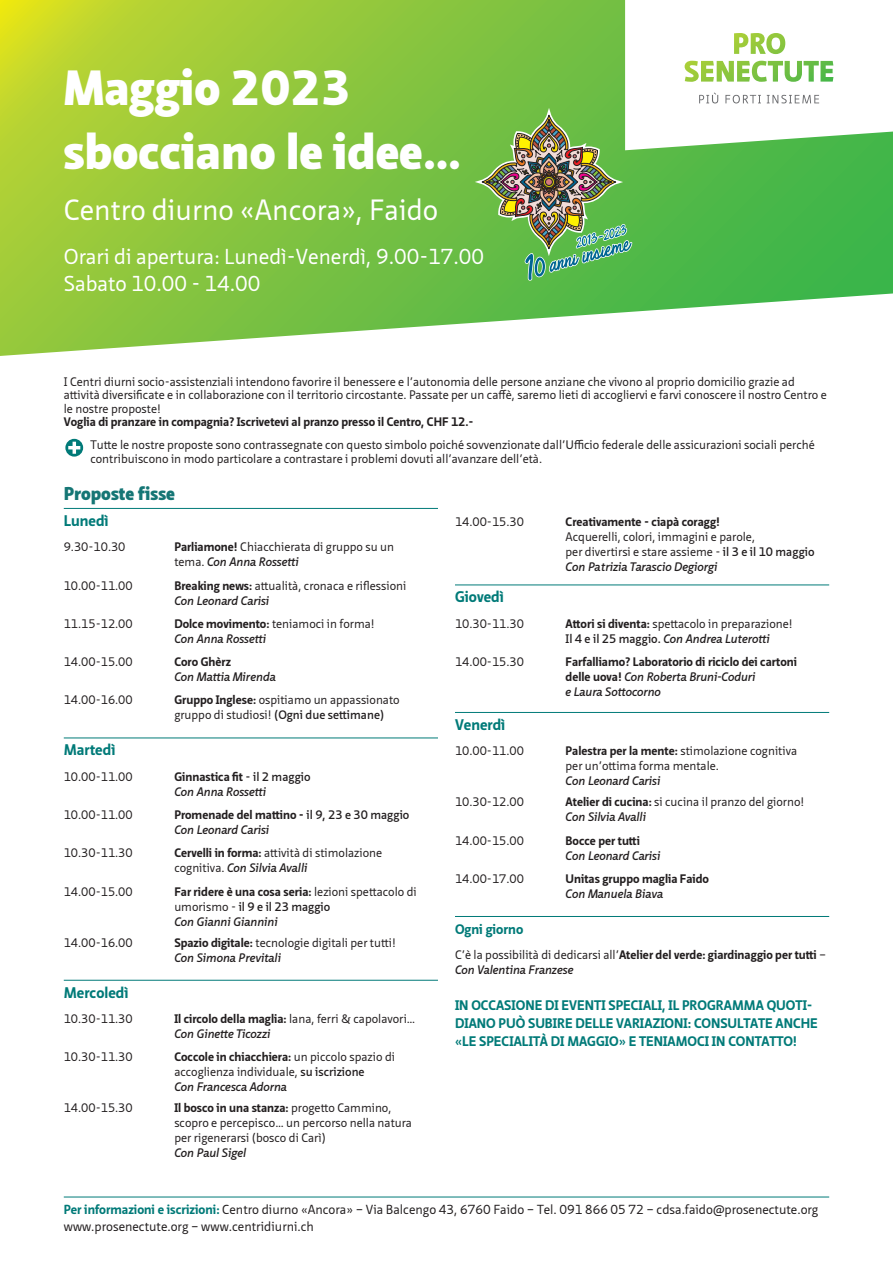
<style>
.page{position:relative;width:893px;height:1263px;background:#fff}
.page>*{position:absolute;margin:0;border:0;box-sizing:border-box;transform-origin:0 0}
.t1{font:900 48px/63.8px "Neue Sans Pro";color:#fff}
.t2{font:28.5px "Neue Sans Pro";color:#fff}
.t3{font:21px/27px "Neue Sans Pro";color:#fff}
.t4{font:900 18px "Neue Sans Pro";color:#157675}
.t5{font:700 15px "Neue Sans Pro";color:#007a78}
.t6{font:700 13.5px/18px "Neue Sans Pro";color:#007a78}
.t7{font:12.75px/16.5px "Neue Sans Pro";color:#231f20}
.t8{font:12px/15px "Neue Sans Pro";color:#231f20}
.t9{font:700 12px/15px "Neue Sans Pro";color:#231f20}
.t10{font:italic 600 12px/15px "Neue Sans Pro";color:#231f20}
.s1{font-weight:700}
.s2{font-weight:600;font-style:italic}
.s3{font-weight:600}
.s4{font-weight:700;font-style:normal}
.s5{font-style:normal}
.s6{font-weight:400}
.s7{font-weight:700;color:#007a78}
</style>
<div class="page">
<svg style="left:0;top:0;width:893px;height:356px;background:#9dce57"></svg>
<hr style="left:64px;top:508px;width:374px;height:1px;background:#007a78">
<hr style="left:64px;top:737px;width:374px;height:1px;background:#007a78">
<hr style="left:64px;top:980px;width:374px;height:1px;background:#007a78">
<hr style="left:455px;top:584px;width:374px;height:1px;background:#007a78">
<hr style="left:455px;top:712px;width:374px;height:1px;background:#007a78">
<hr style="left:455px;top:916px;width:374px;height:1px;background:#007a78">
<hr style="left:64px;top:1196px;width:765px;height:1px;background:#007a78">
<svg style="left:65px;top:439px;width:18px;height:18px"></svg>
<svg style="left:68px;top:442px;width:12px;height:12px"></svg>
<svg style="left:475px;top:0;width:418px;height:281px"></svg>
<h1 class="t1" style="left:64px;top:55px;width:400px">Maggio 2023 sbocciano le idee…</h1>
<h2 class="t2" style="left:64px;top:191px;width:376px">Centro diurno «Ancora», Faido</h2>
<h3 class="t3" style="left:64px;top:243px;width:422px">Orari di apertura: Lunedì-Venerdì, 9.00-17.00<br>Sabato 10.00 - 14.00</h3>
<p class="t8" style="left:64px;top:374px;width:765px;line-height:13.5px">I Centri diurni socio-assistenziali intendono favorire il benessere e l’autonomia delle persone anziane che vivono al proprio domicilio grazie ad attività diversificate e in collaborazione con il territorio circostante. Passate per un caffè, saremo lieti di accogliervi e farvi conoscere il nostro Centro e le nostre proposte!</p>
<p class="t9" style="left:64px;top:414px;width:411px">Voglia di pranzare in compagnia? Iscrivetevi al pranzo presso il Centro, CHF 12.-</p>
<p class="t8" style="left:90px;top:438px;width:726px;line-height:13.5px">Tutte le nostre proposte sono contrassegnate con questo simbolo poiché sovvenzionate dall’Ufficio federale delle assicurazioni sociali perché contribuiscono in modo particolare a contrastare i problemi dovuti all’avanzare dell’età.</p>
<h3 class="t4" style="left:64px;top:482px;width:113px">Proposte fisse</h3>
<p class="t5" style="left:64px;top:511px;width:46px">Lunedì</p>
<p class="t8" style="left:64px;top:539px;width:63px">9.30-10.30</p>
<p class="t8" style="left:174px;top:539px;width:221px"><span class="s1">Parliamone!</span> Chiacchierata di gruppo su un tema. <span class="s2">Con Anna Rossetti</span></p>
<p class="t8" style="left:64px;top:578px;width:70px">10.00-11.00</p>
<p class="t8" style="left:174px;top:578px;width:234px"><span class="s1">Breaking news:</span> attualità, cronaca e riflessioni<br><span class="s2">Con Leonard Carisi</span></p>
<p class="t8" style="left:64px;top:616px;width:70px">11.15-12.00</p>
<p class="t8" style="left:174px;top:616px;width:202px"><span class="s1">Dolce movimento:</span> teniamoci in forma!<br><span class="s2">Con Anna Rossetti</span></p>
<p class="t8" style="left:64px;top:654px;width:70px">14.00-15.00</p>
<p class="t9" style="left:174px;top:654px;width:58px">Coro Ghèrz</p>
<p class="t10" style="left:174px;top:669px;width:103px">Con Mattia Mirenda</p>
<p class="t8" style="left:64px;top:692px;width:70px">14.00-16.00</p>
<p class="t8" style="left:174px;top:692px;width:227px"><span class="s1">Gruppo Inglese:</span> ospitiamo un appassionato gruppo di studiosi! <span class="s3">(Ogni due settimane)</span></p>
<p class="t5" style="left:64px;top:740px;width:53px">Martedì</p>
<p class="t8" style="left:64px;top:769px;width:70px">10.00-11.00</p>
<p class="t10" style="left:174px;top:769px;width:138px"><span class="s4">Ginnastica fit</span> <span class="s5">- il 2 maggio<br></span>Con Anna Rossetti</p>
<p class="t8" style="left:64px;top:807px;width:70px">10.00-11.00</p>
<p class="t9" style="left:174px;top:807px;width:237px">Promenade del mattino - <span class="s3">il 9, 23 e 30 maggio<br></span><span class="s2">Con Leonard Carisi</span></p>
<p class="t8" style="left:64px;top:845px;width:70px">10.30-11.30</p>
<p class="t8" style="left:174px;top:845px;width:209px"><span class="s1">Cervelli in forma:</span> attività di stimolazione cognitiva. <span class="s2">Con Silvia Avalli</span></p>
<p class="t8" style="left:64px;top:884px;width:70px">14.00-15.00</p>
<p class="t8" style="left:174px;top:884px;width:244px"><span class="s1">Far ridere è una cosa seria:</span> lezioni spettacolo di umorismo - <span class="s3">il 9 e il 23 maggio<br></span><span class="s2">Con Gianni Giannini</span></p>
<p class="t8" style="left:64px;top:935px;width:70px">14.00-16.00</p>
<p class="t8" style="left:174px;top:935px;width:223px"><span class="s1">Spazio digitale:</span> tecnologie digitali per tutti!<br><span class="s2">Con Simona Previtali</span></p>
<p class="t5" style="left:64px;top:982px;width:66px">Mercoledì</p>
<p class="t8" style="left:64px;top:1011px;width:70px">10.30-11.30</p>
<p class="t8" style="left:174px;top:1011px;width:242px"><span class="s1">Il circolo della maglia:</span> lana, ferri &amp; capolavori…<br><span class="s2">Con Ginette Ticozzi</span></p>
<p class="t8" style="left:64px;top:1049px;width:70px">10.30-11.30</p>
<p class="t8" style="left:174px;top:1049px;width:222px"><span class="s1">Coccole in chiacchiera:</span> un piccolo spazio di accoglienza individuale, <span class="s3">su iscrizione<br></span><span class="s2">Con Francesca Adorna</span></p>
<p class="t8" style="left:64px;top:1100px;width:70px">14.00-15.30</p>
<p class="t8" style="left:174px;top:1100px;width:239px"><span class="s1">Il bosco in una stanza:</span> progetto Cammino, scopro e percepisco… un percorso nella natura per rigenerarsi (bosco di Carì)</p>
<p class="t10" style="left:174px;top:1145px;width:73px">Con Paul Sigel</p>
<p class="t8" style="left:455px;top:514px;width:70px">14.00-15.30</p>
<p class="t9" style="left:566px;top:514px;width:156px">Creativamente - ciapà coragg!</p>
<p class="t8" style="left:566px;top:529px;width:250px">Acquerelli, colori, immagini e parole,<br>per divertirsi e stare assieme - <span class="s3">il 3 e il 10 maggio<br></span><span class="s2">Con Patrizia Tarascio Degiorgi</span></p>
<p class="t5" style="left:455px;top:587px;width:50px">Giovedì</p>
<p class="t8" style="left:455px;top:616px;width:70px">10.30-11.30</p>
<p class="t8" style="left:566px;top:616px;width:229px"><span class="s1">Attori si diventa:</span> spettacolo in preparazione!<br><span class="s3">Il 4 e il 25 maggio.</span> <span class="s2">Con Andrea Luterotti</span></p>
<p class="t8" style="left:455px;top:654px;width:70px">14.00-15.30</p>
<p class="t9" style="left:566px;top:654px;width:233px">Farfalliamo? Laboratorio di riciclo dei cartoni delle uova! <span class="s2">Con Roberta Bruni-Coduri<br>e Laura Sottocorno</span></p>
<p class="t5" style="left:455px;top:715px;width:52px">Venerdì</p>
<p class="t8" style="left:455px;top:743px;width:70px">10.00-11.00</p>
<p class="t8" style="left:566px;top:743px;width:233px"><span class="s1">Palestra per la mente:</span> stimolazione cognitiva per un’ottima forma mentale.</p>
<p class="t10" style="left:566px;top:773px;width:96px">Con Leonard Carisi</p>
<p class="t8" style="left:455px;top:794px;width:70px">10.30-12.00</p>
<p class="t8" style="left:566px;top:794px;width:240px"><span class="s1">Atelier di cucina:</span> si cucina il pranzo del giorno!<br><span class="s2">Con Silvia Avalli</span></p>
<p class="t8" style="left:455px;top:833px;width:70px">14.00-15.00</p>
<p class="t9" style="left:566px;top:833px;width:76px">Bocce per tutti</p>
<p class="t10" style="left:566px;top:848px;width:96px">Con Leonard Carisi</p>
<p class="t8" style="left:455px;top:871px;width:70px">14.00-17.00</p>
<p class="t9" style="left:566px;top:871px;width:145px">Unitas gruppo maglia Faido</p>
<p class="t10" style="left:566px;top:886px;width:99px">Con Manuela Biava</p>
<p class="t6" style="left:455px;top:920px;width:70px">Ogni giorno</p>
<p class="t9" style="left:455px;top:947px;width:373px"><span class="s6">C’è la possibilità di dedicarsi all’</span>Atelier del verde: giardinaggio per tutti <span class="s6">–<br></span><span class="s2">Con Valentina Franzese</span></p>
<p class="t6" style="left:455px;top:996px;width:364px">IN OCCASIONE DI EVENTI SPECIALI, IL PROGRAMMA QUOTI-<br>DIANO PUÒ SUBIRE DELLE VARIAZIONI: CONSULTATE ANCHE «LE SPECIALITÀ DI MAGGIO» E TENIAMOCI IN CONTATTO!</p>
<p class="t7" style="left:64px;top:1201px;width:756px"><span class="s7">Per informazioni e iscrizioni:</span> Centro diurno «Ancora» – Via Balcengo 43, 6760 Faido – Tel. 091 866 05 72 – cdsa.faido@prosenectute.org www.prosenectute.org – www.centridiurni.ch</p>
</div>
